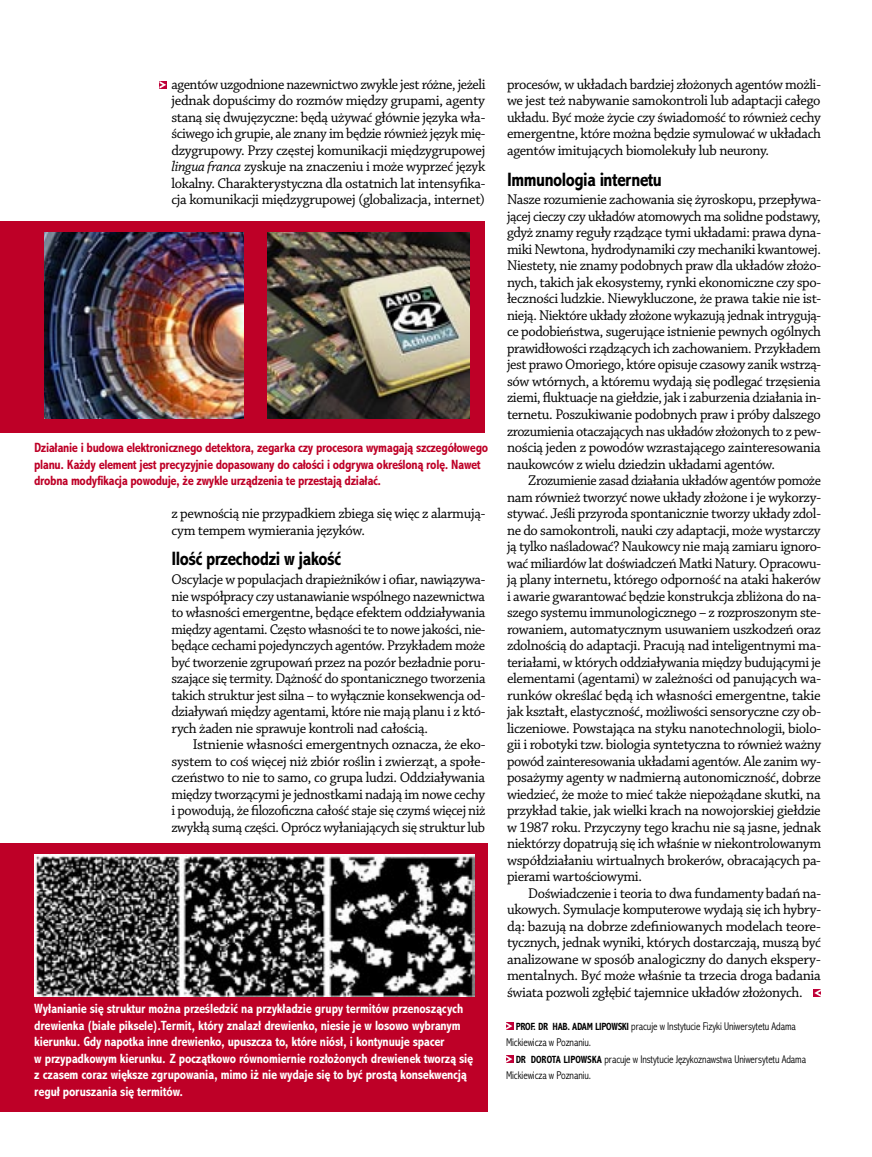
<style>
.page{position:relative;width:872px;height:1157px;background:#fff}
.page>*{position:absolute;margin:0;border:0;box-sizing:border-box;transform-origin:0 0}
.Śródtytuł{font:700 condensed 19.5px "AG Abadi MT Pl";letter-spacing:-.025em;color:#000}
.Body_pierwszy_po_śródtytule{font:14.85px/16.5px "Chaparral Pro";letter-spacing:-.025em;color:#000;text-align:justify}
.Body{font:14.85px/16.5px "Chaparral Pro";letter-spacing:-.025em;color:#000;text-align:justify;scale:.95 1}
.Body-2{font:14.85px/16.5px "Chaparral Pro";letter-spacing:-.025em;color:#000;text-align:justify}
.Body-3{font:14.85px/16.5px "Chaparral Pro";letter-spacing:-.025em;color:#000;text-align:justify;scale:.96 1}
.Podpis_foto{font:700 condensed 13.5px/16.5px "AG Abadi MT Pl";letter-spacing:-.01em;color:#fff}
.Podpis_foto-2{font:700 condensed 13.5px/16.5px "AG Abadi MT Pl";letter-spacing:-.02em;color:#be0027}
.Autor_pod_tekstem{font:300 condensed 11.25px/16.5px "AG Abadi MT Pl";letter-spacing:-.01em;color:#000;scale:.96 1}
.s1{font-style:italic}
.s2{font-weight:700;font-size:10.5px}
</style>
<div class="page">
<div style="left:0;top:221px;width:485px;height:211px;background:#be0027"></div>
<div style="left:0;top:843px;width:488px;height:269px;background:#be0027"></div>
<img style="left:34px;top:854px;width:440px;height:142px">
<img style="left:44px;top:233px;width:200px;height:185px">
<img style="left:267px;top:233px;width:203px;height:186px">
<div style="left:813px;top:989px;width:8px;height:7px;background:#bf0038"></div>
<svg style="left:814px;top:989px;width:7px;height:7px"></svg>
<div style="left:506px;top:1022px;width:7px;height:7px;background:#bf0038"></div>
<svg style="left:506px;top:1022px;width:6px;height:7px"></svg>
<div style="left:506px;top:1055px;width:7px;height:7px;background:#bf0038"></div>
<svg style="left:506px;top:1055px;width:6px;height:7px"></svg>
<div style="left:159px;top:81px;width:8px;height:8px;background:#bf0038"></div>
<svg style="left:159px;top:81px;width:7px;height:8px"></svg>
<p class="Body-3" style="left:171px;top:76px;width:329px">agentów uzgodnione nazewnictwo zwykle jest różne, jeżeli jednak dopuścimy do rozmów między grupami, agenty staną się dwujęzyczne: będą używać głównie języka wła&shy;ściwego ich grupie, ale znany im będzie również język mię&shy;dzygrupowy. Przy częstej komunikacji międzygrupowej <span class="s1">lingua franca</span> zyskuje na znaczeniu i może wyprzeć język lokalny. Charakterystyczna dla ostatnich lat intensyfika&shy;cja komunikacji międzygrupowej (globalizacja, internet)</p>
<p class="Podpis_foto-2" style="left:34px;top:439px;width:455px">Działanie i budowa elektronicznego detektora, zegarka czy procesora wymagają szczegółowego planu. Każdy element jest precyzyjnie dopasowany do całości i odgrywa określoną rolę. Nawet drobna modyfikacja powoduje, że zwykle urządzenia te przestają działać.</p>
<p class="Body-2" style="left:171px;top:505px;width:315px">z pewnością nie przypadkiem zbiega się więc z alarmują&shy;cym tempem wymierania języków.</p>
<p class="Śródtytuł" style="left:171px;top:548px;width:171px">Ilość przechodzi w jakość</p>
<p class="Body_pierwszy_po_śródtytule" style="left:171px;top:571px;width:315px">Oscylacje w populacjach drapieżników i ofiar, nawiązywa&shy;nie współpracy czy ustanawianie wspólnego nazewnictwa to własności emergentne, będące efektem oddziaływania między agentami. Często własności te to nowe jakości, nie&shy;będące cechami pojedynczych agentów. Przykładem może być tworzenie zgrupowań przez na pozór bezładnie poru&shy;szające się termity. Dążność do spontanicznego tworzenia takich struktur jest silna – to wyłącznie konsekwencja od&shy;działywań między agentami, które nie mają planu i z któ&shy;rych żaden nie sprawuje kontroli nad całością.</p>
<p class="Body-2" style="left:171px;top:737px;width:315px;text-indent:21px">Istnienie własności emergentnych oznacza, że eko&shy;system to coś więcej niż zbiór roślin i zwierząt, a społe&shy;czeństwo to nie to samo, co grupa ludzi. Oddziaływania między tworzącymi je jednostkami nadają im nowe cechy i powodują, że filozoficzna całość staje się czymś więcej niż zwykłą sumą części. Oprócz wyłaniających się struktur lub</p>
<p class="Podpis_foto" style="left:34px;top:1000px;width:440px">Wyłanianie się struktur można prześledzić na przykładzie grupy termitów przenoszących drewienka (białe piksele).Termit, który znalazł drewienko, niesie je w losowo wybranym kierunku. Gdy napotka inne drewienko, upuszcza to, które niósł, i kontynuuje spacer<br>w przypadkowym kierunku. Z początkowo równomiernie rozłożonych drewienek tworzą się z czasem coraz większe zgrupowania, mimo iż nie wydaje się to być prostą konsekwencją reguł poruszania się termitów.</p>
<p class="Body-2" style="left:507px;top:76px;width:316px">procesów, w układach bardziej złożonych agentów możli&shy;we jest też nabywanie samokontroli lub adaptacji całego układu. Być może życie czy świadomość to również cechy emergentne, które można będzie symulować w układach agentów imitujących biomolekuły lub neurony.</p>
<p class="Śródtytuł" style="left:507px;top:168px;width:156px">Immunologia internetu</p>
<p class="Body_pierwszy_po_śródtytule" style="left:507px;top:192px;width:316px">Nasze rozumienie zachowania się żyroskopu, przepływa&shy;jącej cieczy czy układów atomowych ma solidne podstawy, gdyż znamy reguły rządzące tymi układami: prawa dyna&shy;miki Newtona, hydrodynamiki czy mechaniki kwantowej.<br>Niestety, nie znamy podobnych praw dla układów złożo&shy;nych, takich jak ekosystemy, rynki ekonomiczne czy spo&shy;łeczności ludzkie. Niewykluczone, że prawa takie nie ist&shy;nieją. Niektóre układy złożone wykazują jednak intrygują&shy;ce podobieństwa, sugerujące istnienie pewnych ogólnych prawidłowości rządzących ich zachowaniem. Przykładem jest prawo Omoriego, które opisuje czasowy zanik wstrzą&shy;sów wtórnych, a któremu wydają się podlegać trzęsienia ziemi, fluktuacje na giełdzie, jak i zaburzenia działania in&shy;ternetu. Poszukiwanie podobnych praw i próby dalszego zrozumienia otaczających nas układów złożonych to z pew&shy;nością jeden z powodów wzrastającego zainteresowania naukowców z wielu dziedzin układami agentów.</p>
<p class="Body" style="left:507px;top:472px;width:332px;text-indent:21px">Zrozumienie zasad działania układów agentów pomoże nam również tworzyć nowe układy złożone i je wykorzy&shy;stywać. Jeśli przyroda spontanicznie tworzy układy zdol&shy;ne do samokontroli, nauki czy adaptacji, może wystarczy ją tylko naśladować? Naukowcy nie mają zamiaru ignoro&shy;wać miliardów lat doświadczeń Matki Natury. Opracowu&shy;ją plany internetu, którego odporność na ataki hakerów i awarie gwarantować będzie konstrukcja zbliżona do na&shy;szego systemu immunologicznego – z rozproszonym ste&shy;rowaniem, automatycznym usuwaniem uszkodzeń oraz zdolnością do adaptacji. Pracują nad inteligentnymi ma&shy;teriałami, w których oddziaływania między budującymi je elementami (agentami) w zależności od panujących wa&shy;runków określać będą ich własności emergentne, takie jak kształt, elastyczność, możliwości sensoryczne czy ob&shy;liczeniowe. Powstająca na styku nanotechnologii, biolo&shy;gii i robotyki tzw. biologia syntetyczna to również ważny powód zainteresowania układami agentów. Ale zanim wy&shy;posażymy agenty w nadmierną autonomiczność, dobrze wiedzieć, że może to mieć także niepożądane skutki, na przykład takie, jak wielki krach na nowojorskiej giełdzie w 1987 roku. Przyczyny tego krachu nie są jasne, jednak niektórzy dopatrują się ich właśnie w niekontrolowanym współdziałaniu wirtualnych brokerów, obracających pa&shy;pierami wartościowymi.</p>
<p class="Body-2" style="left:507px;top:885px;width:315px;text-indent:21px">Doświadczenie i teoria to dwa fundamenty badań na&shy;ukowych. Symulacje komputerowe wydają się ich hybry&shy;dą: bazują na dobrze zdefiniowanych modelach teore&shy;tycznych, jednak wyniki, których dostarczają, muszą być analizowane w sposób analogiczny do danych ekspery&shy;mentalnych. Być może właśnie ta trzecia droga badania świata pozwoli zgłębić tajemnice układów złożonych.</p>
<p class="Autor_pod_tekstem" style="left:506px;top:1018px;width:303px;text-indent:10px"><span class="s2">PROF. DR HAB. ADAM LIPOWSKI</span> pracuje w Instytucie Fizyki Uniwersytetu Adama<br>Mickiewicza w Poznaniu.</p>
<p class="Autor_pod_tekstem" style="left:506px;top:1051px;width:314px;text-indent:10px"><span class="s2">DR DOROTA LIPOWSKA</span> pracuje w Instytucie Językoznawstwa Uniwersytetu Adama<br>Mickiewicza w Poznaniu.</p>
</div>
